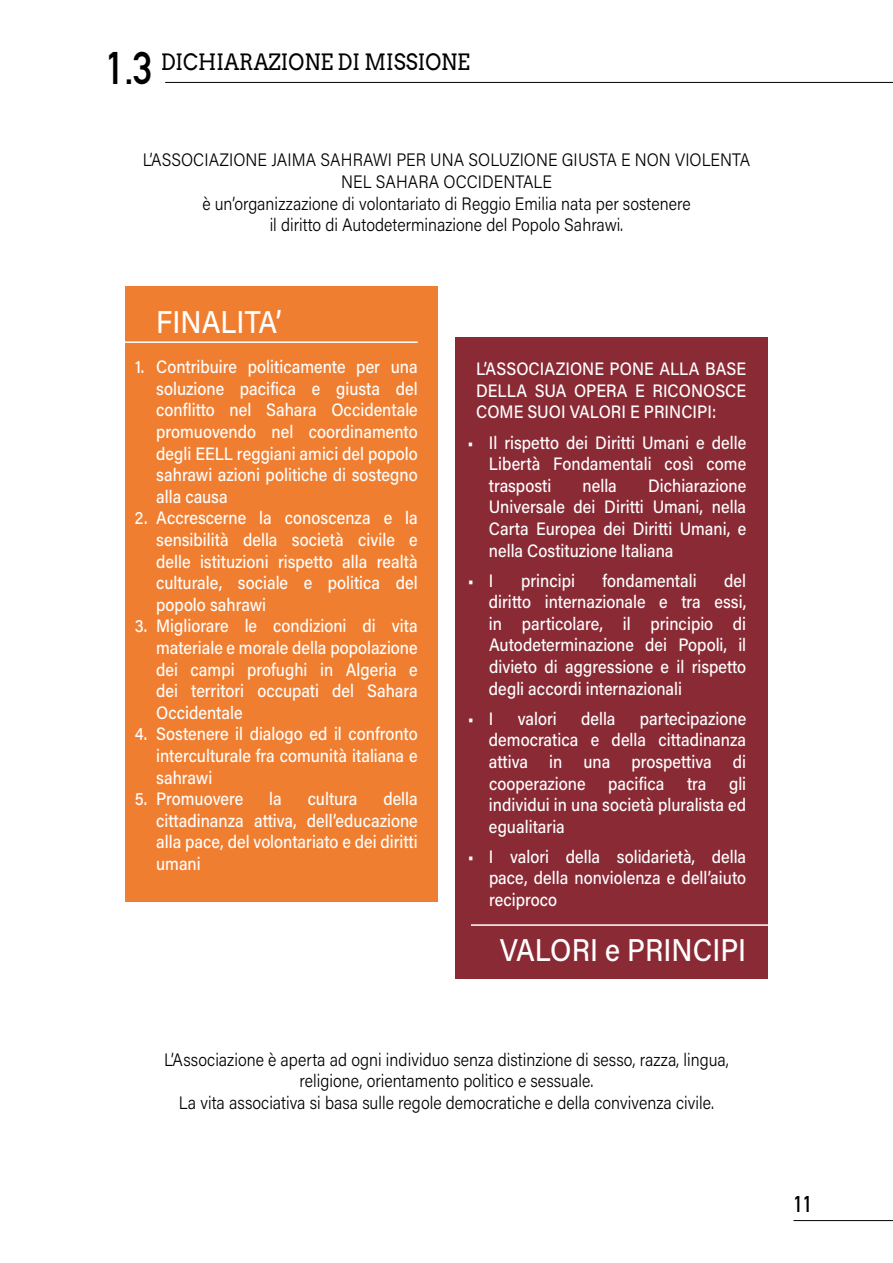
<style>
.page{position:relative;width:893px;height:1263px;background:#fff}
.page>*{position:absolute;margin:0;border:0;box-sizing:border-box;transform-origin:0 0}
.t1{font:700 45px "DIN Alternate";color:#000;scale:.9 1}
.t2{font:31.5px "Acumin Variable Concept";letter-spacing:.02em;color:#fff;scale:.9 1}
.t3{font:22.5px "Arvo";color:#000;scale:.9 1}
.t4{font:700 22.5px "DIN Alternate";color:#000;scale:.9 1}
.t5{font:18px/21.6px "Acumin Variable Concept";letter-spacing:.025em;color:#fff;text-align:justify;scale:.9 1}
.t6{font:18px/21.6px "Acumin Variable Concept";letter-spacing:.01em;color:#000;text-align:center;scale:.9 1}
</style>
<div class="page">
<hr style="left:793px;top:1220px;width:100px;height:1px;background:#000">
<hr style="left:165px;top:82px;width:728px;height:1px;background:#000">
<div style="left:125px;top:286px;width:312px;height:615px;background:#f07e31"></div>
<div style="left:455px;top:337px;width:312px;height:641px;background:#8a2a35"></div>
<hr style="left:101px;top:341px;width:317px;height:2px;background:#fff">
<hr style="left:471px;top:924px;width:313px;height:2px;background:#fff">
<h1 class="t1" style="left:105px;top:34px;width:54px">1.3</h1>
<p class="t3" style="left:161px;top:49px;width:345px">DICHIARAZIONE DI MISSIONE</p>
<p class="t6" style="left:143px;top:149px;width:676px">L’ASSOCIAZIONE JAIMA SAHRAWI PER UNA SOLUZIONE GIUSTA E NON VIOLENTA NEL SAHARA OCCIDENTALE<br>è un’organizzazione di volontariato di Reggio Emilia nata per sostenere<br>il diritto di Autodeterminazione del Popolo Sahrawi.</p>
<h2 class="t2" style="left:156px;top:300px;width:139px">FINALITA’</h2>
<p class="t5" style="left:156px;top:355px;width:292px;text-indent:-21px">1. Contribuire politicamente per una soluzione pacifica e giusta del conflitto nel Sahara Occidentale promuovendo nel coordinamento degli EELL reggiani amici del popolo sahrawi azioni politiche di sostegno alla causa</p>
<p class="t5" style="left:156px;top:507px;width:292px;text-indent:-21px">2. Accrescerne la conoscenza e la sensibilità della società civile e delle istituzioni rispetto alla realtà culturale, sociale e politica del popolo sahrawi</p>
<p class="t5" style="left:156px;top:615px;width:292px;text-indent:-21px">3. Migliorare le condizioni di vita materiale e morale della popolazione dei campi profughi in Algeria e dei territori occupati del Sahara Occidentale</p>
<p class="t5" style="left:156px;top:723px;width:292px;text-indent:-21px">4. Sostenere il dialogo ed il confronto interculturale fra comunità italiana e sahrawi</p>
<p class="t5" style="left:135px;top:787px;width:122px">5. Promuovere</p>
<p class="t5" style="left:269px;top:787px;width:15px">la</p>
<p class="t5" style="left:308px;top:787px;width:56px">cultura</p>
<p class="t5" style="left:156px;top:787px;width:292px;text-indent:227px">della cittadinanza attiva, dell’educazione alla pace, del volontariato e dei diritti umani</p>
<p class="t5" style="left:476px;top:357px;width:301px">L’ASSOCIAZIONE PONE ALLA BASE DELLA SUA OPERA E RICONOSCE COME SUOI VALORI E PRINCIPI:</p>
<p class="t5" style="left:489px;top:431px;width:287px;text-indent:-21px">• Il rispetto dei Diritti Umani e delle Libertà Fondamentali così come trasposti</p>
<p class="t5" style="left:489px;top:474px;width:287px;text-indent:159px">Dichiarazione Universale dei Diritti Umani, nella Carta Europea dei Diritti Umani, e nella Costituzione Italiana</p>
<p class="t5" style="left:468px;top:569px;width:30px">• I</p>
<p class="t5" style="left:521px;top:569px;width:61px">principi</p>
<p class="t5" style="left:603px;top:569px;width:106px">fondamentali</p>
<p class="t5" style="left:583px;top:474px;width:39px">nella</p>
<p class="t5" style="left:489px;top:569px;width:287px;text-indent:235px">del diritto internazionale e tra essi, in particolare, il principio di Autodeterminazione dei Popoli, il divieto di aggressione e il rispetto degli accordi internazionali</p>
<p class="t5" style="left:468px;top:707px;width:30px">• I</p>
<p class="t5" style="left:518px;top:707px;width:44px">valori</p>
<p class="t5" style="left:581px;top:707px;width:39px">della</p>
<p class="t5" style="left:489px;top:707px;width:287px;text-indent:151px">partecipazione democratica e della cittadinanza attiva in una prospettiva di cooperazione</p>
<p class="t5" style="left:608px;top:772px;width:63px">pacifica</p>
<p class="t5" style="left:687px;top:772px;width:23px">tra</p>
<p class="t5" style="left:489px;top:772px;width:287px;text-indent:240px">gli individui in una società pluralista ed egualitaria</p>
<p class="t5" style="left:489px;top:845px;width:287px;text-indent:-21px">• I valori della solidarietà, della pace, della nonviolenza e dell’aiuto reciproco</p>
<h2 class="t2" style="left:500px;top:928px;width:274px">VALORI e PRINCIPI</h2>
<p class="t6" style="left:164px;top:1048px;width:629px">L’Associazione è aperta ad ogni individuo senza distinzione di sesso, razza, lingua, religione, orientamento politico e sessuale.<br>La vita associativa si basa sulle regole democratiche e della convivenza civile.</p>
<p class="t4" style="left:793px;top:1187px;width:23px">11</p>
</div>
